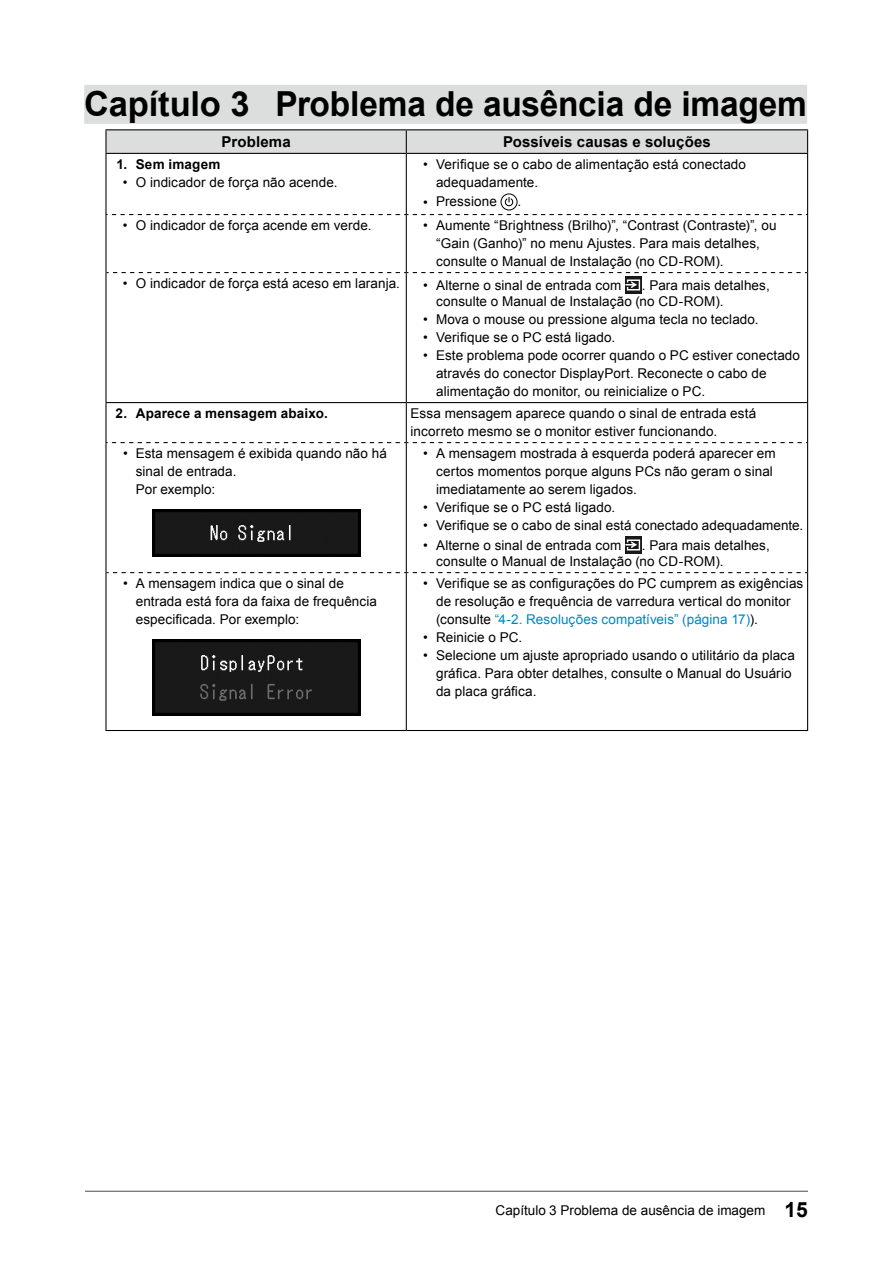
<style>
.page{position:relative;width:893px;height:1263px;background:#fff}
.page>*{position:absolute;margin:0;border:0;box-sizing:border-box;transform-origin:0 0}
.t1{font:700 34.5px "Arial";letter-spacing:-.005em;color:#000}
.t2{font:700 15px "Arial";letter-spacing:.01em;color:#000}
.t3{font:13.5px/18px "Arial";letter-spacing:.005em;color:#000}
.t4{font:700 13.5px "Arial";letter-spacing:.015em;color:#000}
.s1{color:#0087c3}
.s2{font-weight:700;font-size:21px}
</style>
<div class="page">
<hr style="left:85px;top:1191px;width:723px;height:1px;background:#595757">
<div style="left:84px;top:85px;width:723px;height:39px;background:#dcdddd"></div>
<hr style="left:105px;top:129px;width:301px;height:1px;background:#000">
<hr style="left:105px;top:130px;width:2px;height:23px;background:#000">
<hr style="left:406px;top:129px;width:402px;height:1px;background:#000">
<svg style="left:106px;top:130px;width:702px;height:23px"></svg>
<hr style="left:105px;top:153px;width:301px;height:1px;background:#000">
<hr style="left:406px;top:153px;width:402px;height:1px;background:#000">
<hr style="left:105px;top:154px;width:2px;height:60px;background:#000">
<hr style="left:406px;top:154px;width:1px;height:60px;background:#000">
<hr style="left:807px;top:154px;width:1px;height:60px;background:#000">
<hr style="left:105px;top:403px;width:2px;height:39px;background:#000">
<hr style="left:406px;top:403px;width:1px;height:39px;background:#000">
<hr style="left:807px;top:403px;width:1px;height:39px;background:#000">
<svg style="left:105px;top:214px;width:703px;height:1px"></svg>
<svg style="left:107px;top:272px;width:700px;height:1px"></svg>
<svg style="left:105px;top:442px;width:703px;height:1px"></svg>
<hr style="left:105px;top:215px;width:2px;height:58px;background:#000">
<hr style="left:406px;top:215px;width:1px;height:57px;background:#000">
<hr style="left:807px;top:215px;width:1px;height:58px;background:#000">
<hr style="left:105px;top:273px;width:2px;height:129px;background:#000">
<hr style="left:406px;top:273px;width:1px;height:129px;background:#000">
<hr style="left:807px;top:273px;width:1px;height:129px;background:#000">
<hr style="left:105px;top:402px;width:301px;height:1px;background:#000">
<hr style="left:406px;top:402px;width:402px;height:1px;background:#000">
<hr style="left:105px;top:443px;width:2px;height:130px;background:#000">
<hr style="left:406px;top:443px;width:1px;height:129px;background:#000">
<hr style="left:807px;top:443px;width:1px;height:130px;background:#000">
<hr style="left:105px;top:573px;width:2px;height:157px;background:#000">
<hr style="left:406px;top:573px;width:1px;height:157px;background:#000">
<hr style="left:807px;top:573px;width:1px;height:157px;background:#000">
<hr style="left:105px;top:730px;width:301px;height:1px;background:#000">
<hr style="left:406px;top:730px;width:402px;height:1px;background:#000">
<svg style="left:107px;top:572px;width:700px;height:1px"></svg>
<svg style="left:504px;top:197px;width:9px;height:9px"></svg>
<div style="left:501px;top:194px;width:16px;height:16px;border:1px solid #000;border-radius:50%"></div>
<img style="left:625px;top:277px;width:17px;height:17px">
<img style="left:152px;top:509px;width:208px;height:48px">
<img style="left:625px;top:537px;width:17px;height:17px">
<img style="left:152px;top:639px;width:208px;height:76px">
<h1 class="t1" style="left:84px;top:81px;width:724px">Capítulo 3 Problema de ausência de imagem</h1>
<p class="t2" style="left:222px;top:132px;width:71px">Problema</p>
<p class="t2" style="left:503px;top:132px;width:209px">Possíveis causas e soluções</p>
<p class="t4" style="left:116px;top:155px;width:106px">1. Sem imagem</p>
<p class="t3" style="left:123px;top:174px;width:216px">• O indicador de força não acende.</p>
<p class="t3" style="left:436px;top:156px;width:311px;text-indent:-13px">• Verifique se o cabo de alimentação está conectado adequadamente.</p>
<p class="t3" style="left:423px;top:193px;width:75px">• Pressione</p>
<p class="t3" style="left:517px;top:193px;width:5px">.</p>
<p class="t3" style="left:123px;top:217px;width:250px">• O indicador de força acende em verde.</p>
<p class="t3" style="left:436px;top:217px;width:342px;text-indent:-13px">• Aumente “Brightness (Brilho)”, “Contrast (Contraste)”, ou “Gain (Ganho)” no menu Ajustes. Para mais detalhes, consulte o Manual de Instalação (no CD-ROM).</p>
<p class="t3" style="left:123px;top:275px;width:279px">• O indicador de força está aceso em laranja.</p>
<p class="t3" style="left:423px;top:276px;width:199px">• Alterne o sinal de entrada com</p>
<p class="t3" style="left:436px;top:277px;width:335px;line-height:16.4px;text-indent:206px">. Para mais detalhes, consulte o Manual de Instalação (no CD-ROM).</p>
<p class="t3" style="left:423px;top:311px;width:337px">• Mova o mouse ou pressione alguma tecla no teclado.</p>
<p class="t3" style="left:423px;top:329px;width:193px">• Verifique se o PC está ligado.</p>
<p class="t3" style="left:436px;top:347px;width:365px;text-indent:-13px">• Este problema pode ocorrer quando o PC estiver conectado através do conector DisplayPort. Reconecte o cabo de alimentação do monitor, ou reinicialize o PC.</p>
<p class="t4" style="left:116px;top:405px;width:214px">2. Aparece a mensagem abaixo.</p>
<p class="t3" style="left:411px;top:405px;width:347px">Essa mensagem aparece quando o sinal de entrada está incorreto mesmo se o monitor estiver funcionando.</p>
<p class="t3" style="left:136px;top:445px;width:253px;text-indent:-13px">• Esta mensagem é exibida quando não há sinal de entrada.<br>Por exemplo:</p>
<p class="t3" style="left:436px;top:445px;width:341px;text-indent:-13px">• A mensagem mostrada à esquerda poderá aparecer em certos momentos porque alguns PCs não geram o sinal imediatamente ao serem ligados.</p>
<p class="t3" style="left:423px;top:499px;width:193px">• Verifique se o PC está ligado.</p>
<p class="t3" style="left:423px;top:517px;width:382px">• Verifique se o cabo de sinal está conectado adequadamente.</p>
<p class="t3" style="left:423px;top:536px;width:199px">• Alterne o sinal de entrada com</p>
<p class="t3" style="left:436px;top:537px;width:335px;line-height:16.4px;text-indent:206px">. Para mais detalhes, consulte o Manual de Instalação (no CD-ROM).</p>
<p class="t3" style="left:136px;top:575px;width:243px;text-indent:-13px">• A mensagem indica que o sinal de entrada está fora da faixa de frequência especificada. Por exemplo:</p>
<p class="t3" style="left:436px;top:575px;width:369px;text-indent:-13px">• Verifique se as configurações do PC cumprem as exigências de resolução e frequência de varredura vertical do monitor (consulte <span class="s1">“4-2. Resoluções compatíveis” (página 17)</span>).</p>
<p class="t3" style="left:423px;top:629px;width:101px">• Reinicie o PC.</p>
<p class="t3" style="left:436px;top:647px;width:360px;text-indent:-13px">• Selecione um ajuste apropriado usando o utilitário da placa gráfica. Para obter detalhes, consulte o Manual do Usuário da placa gráfica.</p>
<p class="t3" style="left:496px;top:1201px;width:314px">Capítulo 3 Problema de ausência de imagem <span class="s2">15</span></p>
</div>
